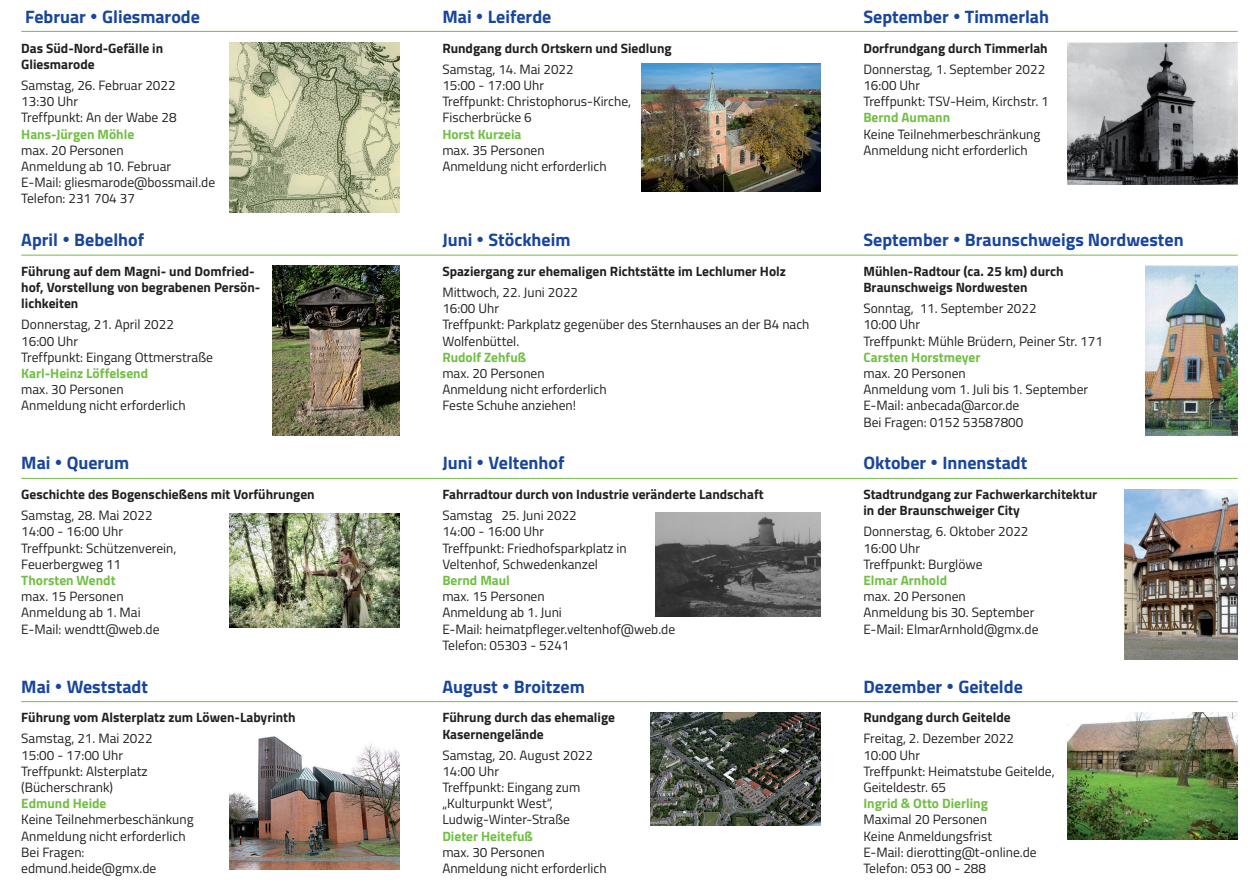
<style>
.page{position:relative;width:1259px;height:893px;background:#fff}
.page>*{position:absolute;margin:0;border:0;box-sizing:border-box;transform-origin:0 0}
.t1{font:700 18px "Titillium";color:#18469d}
.t2{font:13.5px/16.2px "Titillium";color:#231f20}
.t3{font:700 13.5px/16.2px "Titillium";color:#231f20}
.t4{font:700 13.5px "Titillium";color:#71bf44}
</style>
<div class="page">
<hr style="left:21px;top:701px;width:1216px;height:1px;background:#71bf44">
<hr style="left:21px;top:478px;width:1216px;height:1px;background:#71bf44">
<hr style="left:21px;top:255px;width:1216px;height:1px;background:#71bf44">
<hr style="left:21px;top:31px;width:1216px;height:1px;background:#71bf44">
<img style="left:1067px;top:712px;width:170px;height:128px">
<img style="left:1124px;top:489px;width:113px;height:170px">
<img style="left:1145px;top:266px;width:92px;height:170px">
<img style="left:1067px;top:43px;width:170px;height:142px">
<img style="left:651px;top:712px;width:170px;height:114px">
<img style="left:655px;top:512px;width:166px;height:104px">
<img style="left:642px;top:64px;width:179px;height:127px">
<img style="left:230px;top:736px;width:170px;height:133px">
<img style="left:230px;top:514px;width:170px;height:113px">
<img style="left:272px;top:266px;width:128px;height:170px">
<img style="left:230px;top:43px;width:170px;height:170px">
<h1 class="t1" style="left:25px;top:3px;width:176px">Februar • Gliesmarode</h1>
<p class="t3" style="left:21px;top:39px;width:143px">Das Süd-Nord-Gefälle in<br>Gliesmarode</p>
<p class="t2" style="left:21px;top:76px;width:157px">Samstag, 26. Februar 2022<br>13:30 Uhr<br>Treffpunkt: An der Wabe 28</p>
<p class="t4" style="left:21px;top:123px;width:114px">Hans-Jürgen Möhle</p>
<p class="t2" style="left:21px;top:141px;width:195px">max. 20 Personen<br>Anmeldung ab 10. Februar<br>E-Mail: gliesmarode@bossmail.de<br>Telefon: 231 704 37</p>
<h1 class="t1" style="left:21px;top:226px;width:124px">April • Bebelhof</h1>
<p class="t3" style="left:21px;top:262px;width:241px">Führung auf dem Magni- und Domfried&shy;hof, Vorstellung von begrabenen Persön&shy;lichkeiten</p>
<p class="t2" style="left:21px;top:316px;width:193px">Donnerstag, 21. April 2022<br>16:00 Uhr<br>Treffpunkt: Eingang Ottmerstraße</p>
<p class="t4" style="left:21px;top:363px;width:128px">Karl-Heinz Löffelsend</p>
<p class="t2" style="left:21px;top:381px;width:166px">max. 30 Personen<br>Anmeldung nicht erforderlich</p>
<h1 class="t1" style="left:21px;top:449px;width:110px">Mai • Querum</h1>
<p class="t3" style="left:21px;top:486px;width:295px">Geschichte des Bogenschießens mit Vorführungen</p>
<p class="t2" style="left:21px;top:507px;width:157px">Samstag, 28. Mai 2022<br>14:00 - 16:00 Uhr<br>Treffpunkt: Schützenverein,<br>Feuerbergweg 11</p>
<p class="t4" style="left:21px;top:570px;width:96px">Thorsten Wendt</p>
<p class="t2" style="left:21px;top:588px;width:140px">max. 15 Personen<br>Anmeldung ab 1. Mai<br>E-Mail: wendtt@web.de</p>
<h1 class="t1" style="left:21px;top:673px;width:128px">Mai • Weststadt</h1>
<p class="t3" style="left:21px;top:709px;width:276px">Führung vom Alsterplatz zum Löwen-Labyrinth</p>
<p class="t2" style="left:21px;top:730px;width:133px">Samstag, 21. Mai 2022<br>15:00 - 17:00 Uhr<br>Treffpunkt: Alsterplatz (Bücherschrank)</p>
<p class="t4" style="left:21px;top:793px;width:87px">Edmund Heide</p>
<p class="t2" style="left:21px;top:811px;width:174px">Keine Teilnehmerbeschänkung<br>Anmeldung nicht erforderlich<br>Bei Fragen: edmund.heide@gmx.de</p>
<h1 class="t1" style="left:442px;top:3px;width:111px">Mai • Leiferde</h1>
<p class="t3" style="left:442px;top:39px;width:231px">Rundgang durch Ortskern und Siedlung</p>
<p class="t2" style="left:442px;top:60px;width:190px">Samstag, 14. Mai 2022<br>15:00 - 17:00 Uhr<br>Treffpunkt: Christophorus-Kirche,<br>Fischerbrücke 6</p>
<p class="t4" style="left:442px;top:123px;width:81px">Horst Kurzeia</p>
<p class="t2" style="left:442px;top:141px;width:166px">max. 35 Personen<br>Anmeldung nicht erforderlich</p>
<h1 class="t1" style="left:442px;top:226px;width:130px">Juni • Stöckheim</h1>
<p class="t3" style="left:442px;top:262px;width:345px">Spaziergang zur ehemaligen Richtstätte im Lechlumer Holz</p>
<p class="t2" style="left:442px;top:283px;width:369px">Mittwoch, 22. Juni 2022<br>16:00 Uhr<br>Treffpunkt: Parkplatz gegenüber des Sternhauses an der B4 nach<br>Wolfenbüttel.</p>
<p class="t4" style="left:442px;top:347px;width:85px">Rudolf Zehfuß</p>
<p class="t2" style="left:442px;top:364px;width:166px">max. 20 Personen<br>Anmeldung nicht erforderlich<br>Feste Schuhe anziehen!</p>
<h1 class="t1" style="left:442px;top:449px;width:124px">Juni • Veltenhof</h1>
<p class="t3" style="left:442px;top:486px;width:323px">Fahrradtour durch von Industrie veränderte Landschaft</p>
<p class="t2" style="left:442px;top:507px;width:186px">Samstag 25. Juni 2022<br>14:00 - 16:00 Uhr<br>Treffpunkt: Friedhofsparkplatz in<br>Veltenhof, Schwedenkanzel</p>
<p class="t4" style="left:442px;top:570px;width:69px">Bernd Maul</p>
<p class="t2" style="left:442px;top:588px;width:234px">max. 15 Personen<br>Anmeldung ab 1. Juni<br>E-Mail: heimatpfleger.veltenhof@web.de<br>Telefon: 05303 - 5241</p>
<h1 class="t1" style="left:442px;top:673px;width:144px">August • Broitzem</h1>
<p class="t3" style="left:442px;top:709px;width:174px">Führung durch das ehemalige<br>Kasernengelände</p>
<p class="t2" style="left:442px;top:746px;width:152px">Samstag, 20. August 2022<br>14:00 Uhr<br>Treffpunkt: Eingang zum „Kulturpunkt West“,<br>Ludwig-Winter-Straße</p>
<p class="t4" style="left:442px;top:826px;width:92px">Dieter Heitefuß</p>
<p class="t2" style="left:442px;top:843px;width:166px">max. 30 Personen<br>Anmeldung nicht erforderlich</p>
<h1 class="t1" style="left:863px;top:3px;width:187px">September • Timmerlah</h1>
<p class="t3" style="left:863px;top:39px;width:186px">Dorfrundgang durch Timmerlah</p>
<p class="t2" style="left:863px;top:60px;width:187px">Donnerstag, 1. September 2022<br>16:00 Uhr<br>Treffpunkt: TSV-Heim, Kirchstr. 1</p>
<p class="t4" style="left:863px;top:107px;width:88px">Bernd Aumann</p>
<p class="t2" style="left:863px;top:125px;width:178px">Keine Teilnehmerbeschränkung<br>Anmeldung nicht erforderlich</p>
<h1 class="t1" style="left:863px;top:226px;width:322px">September • Braunschweigs Nordwesten</h1>
<p class="t3" style="left:863px;top:262px;width:202px">Mühlen-Radtour (ca. 25 km) durch<br>Braunschweigs Nordwesten</p>
<p class="t2" style="left:863px;top:300px;width:241px">Sonntag, 11. September 2022<br>10:00 Uhr<br>Treffpunkt: Mühle Brüdern, Peiner Str. 171</p>
<p class="t4" style="left:863px;top:347px;width:119px">Carsten Horstmeyer</p>
<p class="t2" style="left:863px;top:364px;width:226px">max. 20 Personen<br>Anmeldung vom 1. Juli bis 1. September<br>E-Mail: anbecada@arcor.de<br>Bei Fragen: 0152 53587800</p>
<h1 class="t1" style="left:863px;top:449px;width:165px">Oktober • Innenstadt</h1>
<p class="t3" style="left:863px;top:486px;width:235px">Stadtrundgang zur Fachwerkarchitektur in der Braunschweiger City</p>
<p class="t2" style="left:863px;top:523px;width:167px">Donnerstag, 6. Oktober 2022<br>16:00 Uhr<br>Treffpunkt: Burglöwe</p>
<p class="t4" style="left:863px;top:570px;width:85px">Elmar Arnhold</p>
<p class="t2" style="left:863px;top:588px;width:177px">max. 20 Personen<br>Anmeldung bis 30. September<br>E-Mail: ElmarArnhold@gmx.de</p>
<h1 class="t1" style="left:863px;top:673px;width:161px">Dezember • Geitelde</h1>
<p class="t3" style="left:863px;top:709px;width:149px">Rundgang durch Geitelde</p>
<p class="t2" style="left:863px;top:730px;width:193px">Freitag, 2. Dezember 2022<br>10:00 Uhr<br>Treffpunkt: Heimatstube Geitelde,<br>Geiteldestr. 65</p>
<p class="t4" style="left:863px;top:793px;width:126px">Ingrid &amp; Otto Dierling</p>
<p class="t2" style="left:863px;top:811px;width:175px">Maximal 20 Personen<br>Keine Anmeldungsfrist<br>E-Mail: dierotting@t-online.de<br>Telefon: 053 00 - 288</p>
</div>
